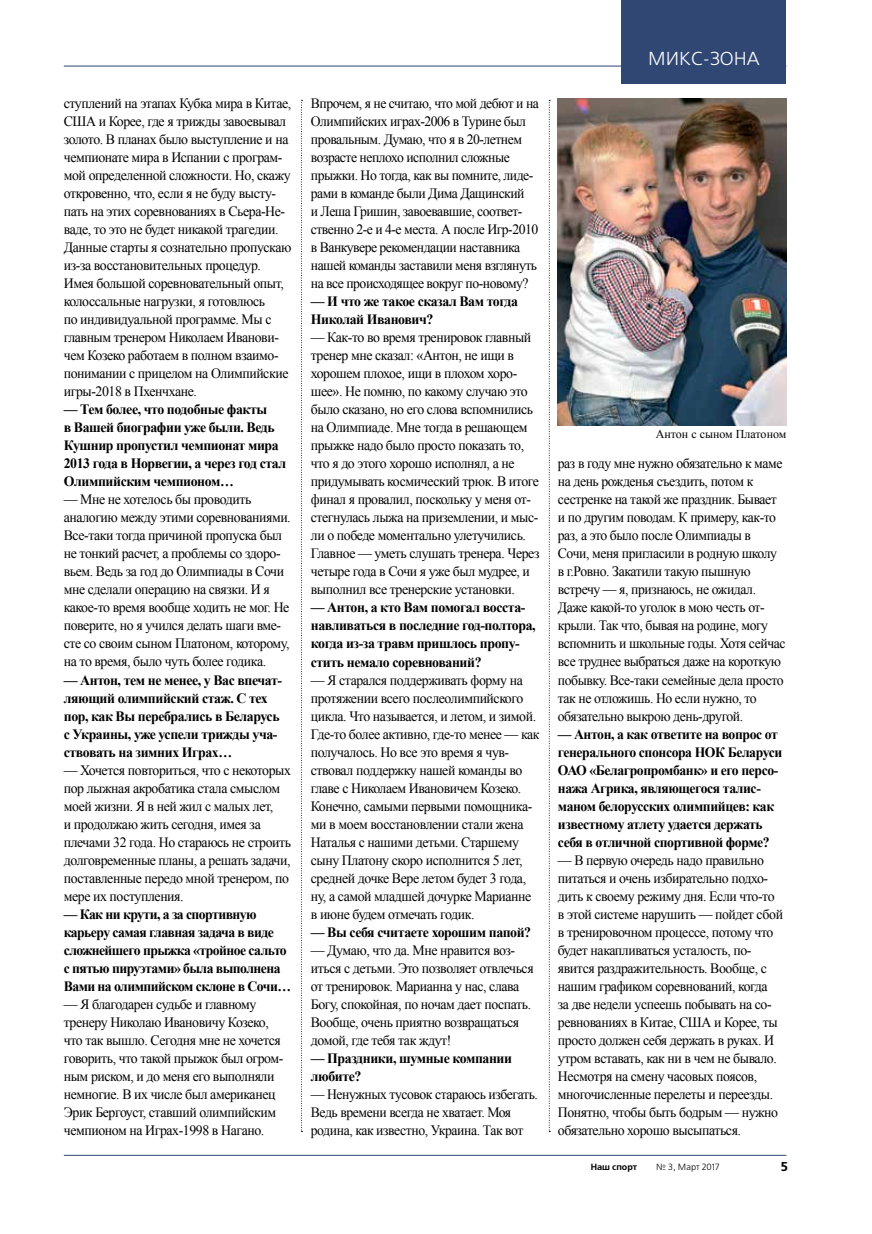
<style>
.page{position:relative;width:872px;height:1234px;background:#fff}
.page>*{position:absolute;margin:0;border:0;box-sizing:border-box;transform-origin:0 0}
.t1{font:18.75px "Free Set C";color:#fff}
.t2{font:14.25px/18px "Times New Roman";letter-spacing:-.03em;color:#000}
.t3{font:14.25px/18px "Times New Roman";letter-spacing:-.03em;color:#000;scale:.96 1}
.t4{font:700 14.25px/18px "Times New Roman";letter-spacing:-.03em;color:#000}
.t5{font:700 14.25px/18px "Times New Roman";letter-spacing:-.03em;color:#000;scale:.96 1}
.t6{font:700 12.75px "Free Set C";color:#000}
.t7{font:12px "Times New Roman";color:#000}
.t8{font:9px "Free Set C";color:#000}
.t9{font:700 9px "Free Set C";color:#000}
</style>
<div class="page">
<hr style="left:64px;top:66px;width:722px;height:1px;background:#304774">
<div style="left:621px;top:0;width:165px;height:83px;background:#304774"></div>
<hr style="left:64px;top:1154px;width:722px;height:1px;background:#304774">
<img style="left:558px;top:99px;width:228px;height:326px">
<svg style="left:301px;top:100px;width:1px;height:1031px"></svg>
<svg style="left:549px;top:100px;width:1px;height:1031px"></svg>
<p class="t2" style="left:64px;top:94px;width:229px">ступлений на этапах Кубка мира в Китае, США и Корее, где я трижды завоевывал золото. В планах было выступление и на чемпионате мира в Испании с програм&shy;мой определенной сложности. Но, скажу откровенно, что, если я не буду высту&shy;пать на этих соревнованиях в Сьера-Не&shy;ваде, то это не будет никакой трагедии.<br>Данные старты я сознательно пропускаю из-за восстановительных процедур.<br>Имея большой соревновательный опыт, колоссальные нагрузки, я готовлюсь<br>по индивидуальной программе. Мы с главным тренером Николаем Иванови&shy;чем Козеко работаем в полном взаимо&shy;понимании с прицелом на Олимпийские игры-2018 в Пхенчхане.</p>
<p class="t4" style="left:64px;top:400px;width:224px">— Тем более, что подобные факты<br>в Вашей биографии уже были. Ведь<br>Кушнир пропустил чемпионат мира<br>2013 года в Норвегии, а через год стал<br>Олимпийским чемпионом…</p>
<p class="t2" style="left:64px;top:490px;width:228px">— Мне не хотелось бы проводить аналогию между этими соревнованиями.<br>Все-таки тогда причиной пропуска был не тонкий расчет, а проблемы со здоро&shy;вьем. Ведь за год до Олимпиады в Сочи мне сделали операцию на связки. И я какое-то время вообще ходить не мог. Не поверите, но я учился делать шаги вме&shy;сте со своим сыном Платоном, которому, на то время, было чуть более годика.</p>
<p class="t4" style="left:64px;top:670px;width:220px">— Антон, тем не менее, у Вас впечат&shy;ляющий олимпийский стаж. С тех пор, как Вы перебрались в Беларусь с Украины, уже успели трижды уча&shy;ствовать на зимних Играх…</p>
<p class="t2" style="left:64px;top:760px;width:229px">— Хочется повториться, что с некоторых пор лыжная акробатика стала смыслом моей жизни. Я в ней жил с малых лет,<br>и продолжаю жить сегодня, имея за плечами 32 года. Но стараюсь не строить долговременные планы, а решать задачи, поставленные передо мной тренером, по мере их поступления.</p>
<p class="t5" style="left:64px;top:904px;width:238px">— Как ни крути, а за спортивную карьеру самая главная задача в виде сложнейшего прыжка «тройное сальто с пятью пируэтами» была выполнена Вами на олимпийском склоне в Сочи…</p>
<p class="t2" style="left:64px;top:994px;width:221px">— Я благодарен судьбе и главному тренеру Николаю Ивановичу Козеко, что так вышло. Сегодня мне не хочется говорить, что такой прыжок был огром&shy;ным риском, и до меня его выполняли немногие. В их числе был американец Эрик Бергоуст, ставший олимпийским чемпионом на Играх-1998 в Нагано.</p>
<p class="t3" style="left:311px;top:94px;width:239px">Впрочем, я не считаю, что мой дебют и на Олимпийских играх-2006 в Турине был провальным. Думаю, что я в 20-летнем возрасте неплохо исполнил сложные прыжки. Но тогда, как вы помните, лиде&shy;рами в команде были Дима Дащинский<br>и Леша Гришин, завоевавшие, соответ&shy;ственно 2-е и 4-е места. А после Игр-2010 в Ванкувере рекомендации наставника нашей команды заставили меня взглянуть на все происходящее вокруг по-новому?</p>
<p class="t4" style="left:311px;top:292px;width:209px">— И что же такое сказал Вам тогда<br>Николай Иванович?</p>
<p class="t2" style="left:311px;top:328px;width:230px">— Как-то во время тренировок главный тренер мне сказал: «Антон, не ищи в хорошем плохое, ищи в плохом хоро&shy;шее». Не помню, по какому случаю это было сказано, но его слова вспомнились на Олимпиаде. Мне тогда в решающем прыжке надо было просто показать то, что я до этого хорошо исполнял, а не придумывать космический трюк. В итоге финал я провалил, поскольку у меня от&shy;стегнулась лыжа на приземлении, и мыс&shy;ли о победе моментально улетучились.<br>Главное — уметь слушать тренера. Через четыре года в Сочи я уже был мудрее, и выполнил все тренерские установки.</p>
<p class="t4" style="left:311px;top:598px;width:226px">— Антон, а кто Вам помогал восста&shy;навливаться в последние год-полтора, когда из-за травм пришлось пропу&shy;стить немало соревнований?</p>
<p class="t2" style="left:311px;top:670px;width:230px">— Я старался поддерживать форму на протяжении всего послеолимпийского цикла. Что называется, и летом, и зимой.<br>Где-то более активно, где-то менее — как получалось. Но все это время я чув&shy;ствовал поддержку нашей команды во главе с Николаем Ивановичем Козеко.<br>Конечно, самыми первыми помощника&shy;ми в моем восстановлении стали жена Наталья с нашими детьми. Старшему сыну Платону скоро исполнится 5 лет, средней дочке Вере летом будет 3 года, ну, а самой младшей дочурке Марианне в июне будем отмечать годик.</p>
<p class="t4" style="left:311px;top:922px;width:222px">— Вы себя считаете хорошим папой?</p>
<p class="t2" style="left:311px;top:940px;width:224px">— Думаю, что да. Мне нравится воз&shy;иться с детьми. Это позволяет отвлечься от тренировок. Марианна у нас, слава Богу, спокойная, по ночам дает поспать.<br>Вообще, очень приятно возвращаться домой, где тебя так ждут!</p>
<p class="t4" style="left:311px;top:1048px;width:203px">— Праздники, шумные компании любите?</p>
<p class="t3" style="left:311px;top:1084px;width:238px">— Ненужных тусовок стараюсь избегать.<br>Ведь времени всегда не хватает. Моя родина, как известно, Украина. Так вот</p>
<h1 class="t1" style="left:648px;top:49px;width:113px">МИКС-ЗОНА</h1>
<p class="t7" style="left:656px;top:426px;width:132px">Антон с сыном Платоном</p>
<p class="t3" style="left:558px;top:454px;width:239px">раз в году мне нужно обязательно к маме на день рожденья съездить, потом к сестренке на такой же праздник. Бывает и по другим поводам. К примеру, как-то раз, а это было после Олимпиады в Сочи, меня пригласили в родную школу в г.Ровно. Закатили такую пышную встречу — я, признаюсь, не ожидал.<br>Даже какой-то уголок в мою честь от&shy;крыли. Так что, бывая на родине, могу вспомнить и школьные годы. Хотя сейчас все труднее выбраться даже на короткую побывку. Все-таки семейные дела просто так не отложишь. Но если нужно, то обязательно выкрою день-другой.</p>
<p class="t5" style="left:558px;top:724px;width:235px">— Антон, а как ответите на вопрос от генерального спонсора НОК Беларуси ОАО «Белагропромбанк» и его персо&shy;нажа Агрика, являющегося талис&shy;маном белорусских олимпийцев: как известному атлету удается держать себя в отличной спортивной форме?</p>
<p class="t2" style="left:558px;top:850px;width:227px">— В первую очередь надо правильно питаться и очень избирательно подхо&shy;дить к своему режиму дня. Если что-то в этой системе нарушить — пойдет сбой в тренировочном процессе, потому что будет накапливаться усталость, по&shy;явится раздражительность. Вообще, с нашим графиком соревнований, когда<br>за две недели успеешь побывать на со&shy;ревнованиях в Китае, США и Корее, ты просто должен себя держать в руках. И утром вставать, как ни в чем не бывало.<br>Несмотря на смену часовых поясов, многочисленные перелеты и переезды.<br>Понятно, чтобы быть бодрым — нужно обязательно хорошо высыпаться.</p>
<p class="t9" style="left:590px;top:1161px;width:48px">Наш спорт</p>
<p class="t8" style="left:656px;top:1161px;width:65px">№ 3, Март 2017</p>
<p class="t6" style="left:780px;top:1158px;width:9px">5</p>
</div>
